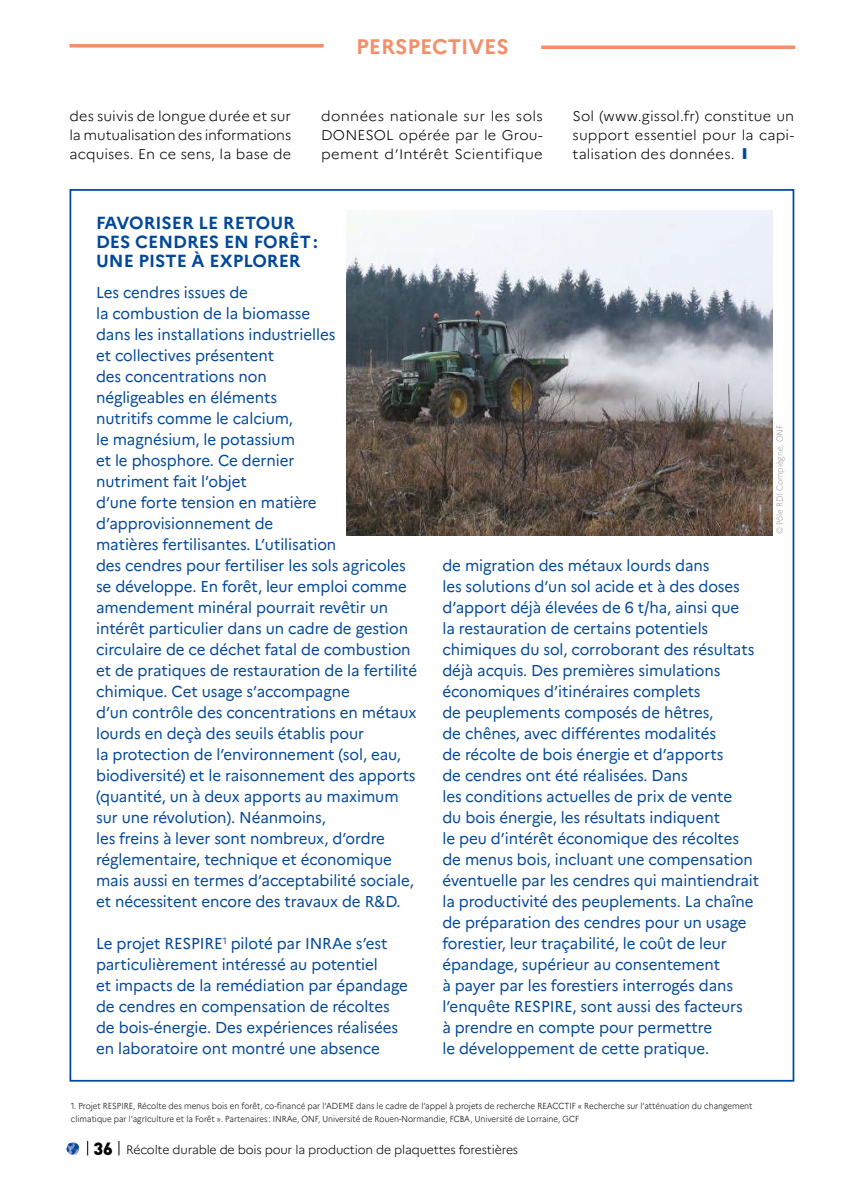
<style>
.page{position:relative;width:844px;height:1191px;background:#fff}
.page>*{position:absolute;margin:0;border:0;box-sizing:border-box;transform-origin:0 0}
.t1{font:700 21px "Marianne";color:#f28f6a}
.t2{font:700 17.5px/19.2px "Marianne";color:#00489a}
.t3{font:15.75px/21px "Marianne";letter-spacing:-.005em;color:#00489a;scale:.96 1}
.t4{font:300 14px/19.2px "Marianne";letter-spacing:.01em;color:#000;text-align:justify}
.t5{font:300 14px/19.2px "Marianne";letter-spacing:.01em;color:#000;text-align:justify;scale:1.04 1}
.t6{font:300 12.25px "Marianne";letter-spacing:-.015em;color:#000}
.t7{font:300 8.75px/12.2px "Marianne";color:#000;scale:.91 1}
.t8{font:300 8.75px "Marianne";color:#9d9d9c;scale:.91 1}
.s1{color:#00489a}
.s2{font-family:"DIN Pro";font-weight:900;font-size:17.5px}
</style>
<div class="page">
<svg style="left:67px;top:1142px;width:12px;height:12px"></svg>
<svg style="left:87px;top:1141px;width:1px;height:14px"></svg>
<svg style="left:118px;top:1141px;width:1px;height:14px"></svg>
<svg style="left:541px;top:45px;width:254px;height:4px"></svg>
<svg style="left:69px;top:44px;width:254px;height:4px"></svg>
<img style="left:346px;top:211px;width:426px;height:324px">
<h1 class="t1" style="left:356px;top:34px;width:154px">PERSPECTIVES</h1>
<p class="t4" style="left:69px;top:106px;width:223px">des suivis de longue durée et sur la mutualisation des informations acquises. En ce sens, la base de</p>
<p class="t5" style="left:321px;top:106px;width:215px">données nationale sur les sols DONESOL opérée par le Grou&shy;pement d’Intérêt Scientifique</p>
<p class="t4" style="left:572px;top:106px;width:223px">Sol (www.gissol.fr) constitue un support essentiel pour la capi&shy;talisation des données. <span class="s1">❙</span></p>
<p class="t2" style="left:96px;top:213px;width:223px">FAVORISER LE RETOUR<br>DES CENDRES EN FORÊT:<br>UNE PISTE À EXPLORER</p>
<p class="t3" style="left:96px;top:282px;width:336px">Les cendres issues de<br>la combustion de la biomasse<br>dans les installations industrielles<br>et collectives présentent<br>des concentrations non<br>négligeables en éléments<br>nutritifs comme le calcium,<br>le magnésium, le potassium<br>et le phosphore. Ce dernier<br>nutriment fait l’objet<br>d’une forte tension en matière d’approvisionnement de<br>matières fertilisantes. L’utilisation<br>des cendres pour fertiliser les sols agricoles se développe. En forêt, leur emploi comme amendement minéral pourrait revêtir un intérêt particulier dans un cadre de gestion circulaire de ce déchet fatal de combustion et de pratiques de restauration de la fertilité chimique. Cet usage s’accompagne<br>d’un contrôle des concentrations en métaux lourds en deçà des seuils établis pour<br>la protection de l’environnement (sol, eau, biodiversité) et le raisonnement des apports (quantité, un à deux apports au maximum sur une révolution). Néanmoins,<br>les freins à lever sont nombreux, d’ordre réglementaire, technique et économique mais aussi en termes d’acceptabilité sociale, et nécessitent encore des travaux de R&amp;D.</p>
<p class="t3" style="left:96px;top:933px;width:326px">Le projet RESPIRE<sup>1</sup> piloté par INRAe s’est particulièrement intéressé au potentiel<br>et impacts de la remédiation par épandage de cendres en compensation de récoltes de bois-énergie. Des expériences réalisées en laboratoire ont montré une absence</p>
<p class="t3" style="left:442px;top:555px;width:331px">de migration des métaux lourds dans<br>les solutions d’un sol acide et à des doses d’apport déjà élevées de 6 t/ha, ainsi que<br>la restauration de certains potentiels chimiques du sol, corroborant des résultats déjà acquis. Des premières simulations économiques d’itinéraires complets<br>de peuplements composés de hêtres,<br>de chênes, avec différentes modalités<br>de récolte de bois énergie et d’apports<br>de cendres ont été réalisées. Dans<br>les conditions actuelles de prix de vente<br>du bois énergie, les résultats indiquent<br>le peu d’intérêt économique des récoltes de menus bois, incluant une compensation éventuelle par les cendres qui maintiendrait la productivité des peuplements. La chaîne de préparation des cendres pour un usage forestier, leur traçabilité, le coût de leur épandage, supérieur au consentement<br>à payer par les forestiers interrogés dans l’enquête RESPIRE, sont aussi des facteurs<br>à prendre en compte pour permettre<br>le développement de cette pratique.</p>
<p class="t8" style="left:774px;top:534px;width:122px;rotate:-90deg">© Pôle RDI Compiègne, ONF</p>
<p class="t7" style="left:71px;top:1100px;width:750px">1. Projet RESPIRE, Récolte des menus bois en forêt, co-financé par l’ADEME dans le cadre de l’appel à projets de recherche REACCTIF « Recherche sur l’atténuation du changement climatique par l’agrIculture et la Forêt ». Partenaires : INRAe, ONF, Université de Rouen-Normandie, FCBA, Université de Lorraine, GCF</p>
<p class="t6" style="left:93px;top:1142px;width:426px"><span class="s2">36</span> Récolte durable de bois pour la production de plaquettes forestières</p>
</div>
